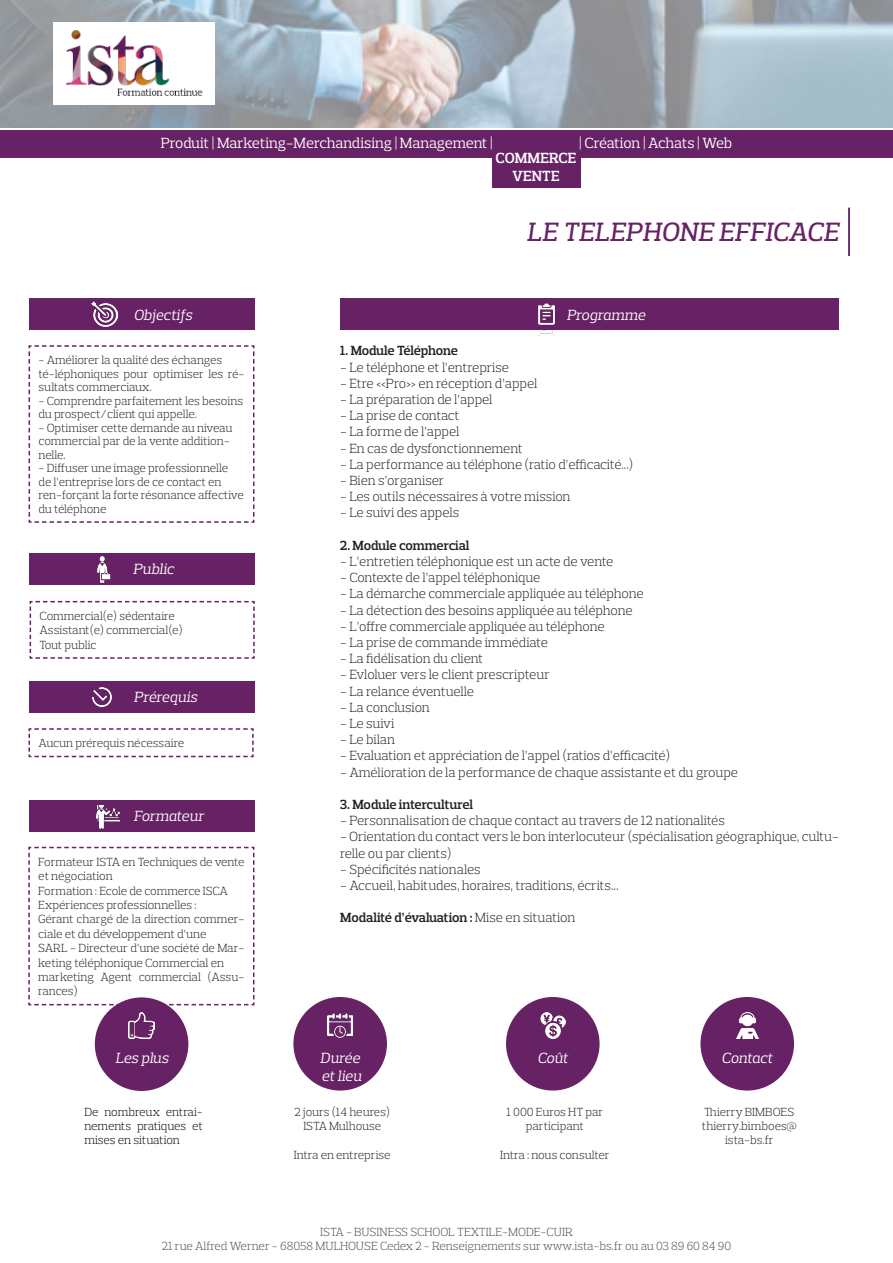
<style>
.page{position:relative;width:893px;height:1263px;background:#fff}
.page>*{position:absolute;margin:0;border:0;box-sizing:border-box;transform-origin:0 0}
.t1{font:italic 500 27px "Prelo Slab";letter-spacing:.015em;color:#662264}
.t2{font:italic 15px/18px "Prelo Slab";letter-spacing:-.01em;color:#fff}
.t3{font:15px "Prelo Slab";letter-spacing:-.01em;color:#fff}
.t4{font:600 15px "Prelo Slab";letter-spacing:.015em;color:#fff}
.t5{font:300 13.5px/16.2px "Prelo Slab";letter-spacing:-.01em;color:#231f20}
.t6{font:600 13.5px "Prelo Slab";letter-spacing:-.01em;color:#231f20}
.t7{font:300 12px/14.4px "Prelo Slab";letter-spacing:-.01em;color:#231f20}
.t8{font:300 12px/14.4px "Prelo Slab";color:#524a47;text-align:center}
.t9{font:300 12px/14.4px "Prelo Slab";letter-spacing:-.005em;color:#000;text-align:justify}
.s1{font-weight:300}
</style>
<div class="page">
<div style="left:0;top:130px;width:893px;height:27px;background:#662264"></div>
<div style="left:492px;top:130px;width:88px;height:57px;background:#662264"></div>
<div style="left:506px;top:997px;width:94px;height:93px;background:#662264;border-radius:50%"></div>
<div style="left:700px;top:997px;width:94px;height:93px;background:#662264;border-radius:50%"></div>
<div style="left:95px;top:997px;width:93px;height:94px;background:#662264;border-radius:50%"></div>
<img style="left:129px;top:1013px;width:25px;height:25px">
<img style="left:540px;top:1013px;width:26px;height:25px">
<img style="left:736px;top:1013px;width:23px;height:25px">
<img style="left:0;top:0;width:893px;height:128px">
<div style="left:54px;top:23px;width:161px;height:82px;background:#fff"></div>
<img style="left:66px;top:30px;width:137px;height:66px">
<img style="left:538px;top:330px;width:17px;height:6px">
<div style="left:293px;top:997px;width:94px;height:93px;background:#662264;border-radius:50%"></div>
<img style="left:327px;top:1013px;width:26px;height:25px">
<hr style="left:848px;top:208px;width:2px;height:48px;background:#662264">
<div style="left:29px;top:298px;width:225px;height:32px;background:#662264"></div>
<div style="left:29px;top:681px;width:225px;height:31px;background:#662264"></div>
<div style="left:340px;top:298px;width:499px;height:32px;background:#662264"></div>
<img style="left:538px;top:303px;width:17px;height:22px">
<img style="left:92px;top:301px;width:25px;height:26px">
<div style="left:29px;top:800px;width:225px;height:31px;background:#662264"></div>
<img style="left:97px;top:805px;width:23px;height:24px">
<div style="left:29px;top:554px;width:225px;height:31px;background:#662264"></div>
<img style="left:97px;top:557px;width:14px;height:25px">
<img style="left:92px;top:687px;width:20px;height:20px">
<svg style="left:29px;top:600px;width:226px;height:59px"></svg>
<svg style="left:28px;top:345px;width:227px;height:178px"></svg>
<svg style="left:28px;top:846px;width:227px;height:160px"></svg>
<svg style="left:28px;top:728px;width:226px;height:30px"></svg>
<p class="t3" style="left:161px;top:134px;width:333px">Produit | Marketing-Merchandising | Management |</p>
<p class="t3" style="left:579px;top:134px;width:154px">| Création | Achats | Web</p>
<p class="t4" style="left:496px;top:149px;width:82px">COMMERCE</p>
<p class="t4" style="left:512px;top:166px;width:49px">VENTE</p>
<p class="t1" style="left:527px;top:215px;width:313px">LE TELEPHONE EFFICACE</p>
<p class="t2" style="left:134px;top:306px;width:60px">Objectifs</p>
<p class="t2" style="left:567px;top:306px;width:80px">Programme</p>
<p class="t7" style="left:39px;top:353px;width:185px">- Améliorer la qualité des échanges</p>
<p class="t7" style="left:39px;top:367px;width:207px;line-height:13.5px">té-léphoniques pour optimiser les ré&shy;sultats commerciaux.</p>
<p class="t7" style="left:39px;top:393px;width:206px">- Comprendre parfaitement les besoins</p>
<p class="t7" style="left:39px;top:407px;width:160px">du prospect/client qui appelle.</p>
<p class="t7" style="left:39px;top:420px;width:195px">- Optimiser cette demande au niveau</p>
<p class="t7" style="left:39px;top:434px;width:193px">commercial par de la vente addition-</p>
<p class="t7" style="left:39px;top:447px;width:29px">nelle.</p>
<p class="t7" style="left:39px;top:461px;width:191px">- Diffuser une image professionnelle</p>
<p class="t7" style="left:39px;top:474px;width:185px">de l’entreprise lors de ce contact en</p>
<p class="t7" style="left:39px;top:488px;width:207px">ren-forçant la forte résonance affective</p>
<p class="t7" style="left:39px;top:501px;width:69px">du téléphone</p>
<p class="t2" style="left:133px;top:560px;width:42px">Public</p>
<p class="t7" style="left:40px;top:609px;width:137px">Commercial(e) sédentaire</p>
<p class="t7" style="left:40px;top:623px;width:145px">Assistant(e) commercial(e)</p>
<p class="t7" style="left:40px;top:637px;width:58px">Tout public</p>
<p class="t2" style="left:134px;top:688px;width:65px">Prérequis</p>
<p class="t7" style="left:39px;top:736px;width:147px">Aucun prérequis nécessaire</p>
<p class="t2" style="left:134px;top:807px;width:72px">Formateur</p>
<p class="t7" style="left:38px;top:854px;width:208px">Formateur ISTA en Techniques de vente</p>
<p class="t7" style="left:38px;top:869px;width:76px">et négociation</p>
<p class="t7" style="left:38px;top:883px;width:191px">Formation : Ecole de commerce ISCA</p>
<p class="t7" style="left:38px;top:898px;width:160px">Expériences professionnelles :</p>
<p class="t7" style="left:38px;top:912px;width:208px">Gérant chargé de la direction commer&shy;ciale et du développement d’une</p>
<p class="t7" style="left:38px;top:941px;width:208px">SARL - Directeur d’une société de Mar&shy;keting téléphonique Commercial en</p>
<p class="t7" style="left:38px;top:970px;width:208px">marketing Agent commercial (Assu&shy;rances)</p>
<p class="t6" style="left:340px;top:343px;width:119px">1. Module Téléphone</p>
<p class="t5" style="left:340px;top:359px;width:170px">- Le téléphone et l’entreprise</p>
<p class="t5" style="left:340px;top:375px;width:199px">- Etre «Pro» en réception d’appel</p>
<p class="t5" style="left:340px;top:391px;width:154px">- La préparation de l’appel</p>
<p class="t5" style="left:340px;top:407px;width:121px">- La prise de contact</p>
<p class="t5" style="left:340px;top:424px;width:121px">- La forme de l’appel</p>
<p class="t5" style="left:340px;top:440px;width:184px">- En cas de dysfonctionnement</p>
<p class="t5" style="left:340px;top:456px;width:295px">- La performance au téléphone (ratio d’efficacité...)</p>
<p class="t5" style="left:340px;top:472px;width:106px">- Bien s’organiser</p>
<p class="t5" style="left:340px;top:488px;width:232px">- Les outils nécessaires à votre mission</p>
<p class="t5" style="left:340px;top:505px;width:120px">- Le suivi des appels</p>
<p class="t6" style="left:340px;top:537px;width:131px">2. Module commercial</p>
<p class="t5" style="left:340px;top:553px;width:275px">- L’entretien téléphonique est un acte de vente</p>
<p class="t5" style="left:340px;top:569px;width:202px">- Contexte de l’appel téléphonique</p>
<p class="t5" style="left:340px;top:586px;width:305px">- La démarche commerciale appliquée au téléphone</p>
<p class="t5" style="left:340px;top:602px;width:294px">- La détection des besoins appliquée au téléphone</p>
<p class="t5" style="left:340px;top:618px;width:266px">- L’offre commerciale appliquée au téléphone</p>
<p class="t5" style="left:340px;top:634px;width:209px">- La prise de commande immédiate</p>
<p class="t5" style="left:340px;top:650px;width:145px">- La fidélisation du client</p>
<p class="t5" style="left:340px;top:667px;width:211px">- Evloluer vers le client prescripteur</p>
<p class="t5" style="left:340px;top:683px;width:135px">- La relance éventuelle</p>
<p class="t5" style="left:340px;top:699px;width:91px">- La conclusion</p>
<p class="t5" style="left:340px;top:715px;width:56px">- Le suivi</p>
<p class="t5" style="left:340px;top:731px;width:56px">- Le bilan</p>
<p class="t5" style="left:340px;top:748px;width:332px">- Evaluation et appréciation de l’appel (ratios d’efficacité)</p>
<p class="t5" style="left:340px;top:764px;width:399px">- Amélioration de la performance de chaque assistante et du groupe</p>
<p class="t6" style="left:340px;top:796px;width:134px">3. Module interculturel</p>
<p class="t5" style="left:340px;top:812px;width:386px">- Personnalisation de chaque contact au travers de 12 nationalités</p>
<p class="t5" style="left:340px;top:829px;width:500px">- Orientation du contact vers le bon interlocuteur (spécialisation géographique, cultu&shy;relle ou par clients)</p>
<p class="t5" style="left:340px;top:861px;width:142px">- Spécificités nationales</p>
<p class="t5" style="left:340px;top:877px;width:280px">- Accueil, habitudes, horaires, traditions, écrits...</p>
<p class="t6" style="left:340px;top:910px;width:237px">Modalité d’évaluation : <span class="s1">Mise en situation</span></p>
<p class="t2" style="left:115px;top:1048px;width:55px">Les plus</p>
<p class="t2" style="left:537px;top:1048px;width:32px">Coût</p>
<p class="t2" style="left:722px;top:1048px;width:53px">Contact</p>
<p class="t2" style="left:320px;top:1048px;width:43px">Durée et lieu</p>
<p class="t9" style="left:84px;top:1104px;width:120px">De nombreux entrai&shy;nements pratiques et mises en situation</p>
<p class="t7" style="left:294px;top:1104px;width:97px">2 jours (14 heures)</p>
<p class="t7" style="left:303px;top:1118px;width:79px">ISTA Mulhouse</p>
<p class="t7" style="left:294px;top:1147px;width:98px">Intra en entreprise</p>
<p class="t7" style="left:506px;top:1104px;width:98px;text-align:center">1 000 Euros HT par participant</p>
<p class="t7" style="left:500px;top:1147px;width:111px">Intra : nous consulter</p>
<p class="t7" style="left:704px;top:1104px;width:92px">Thierry BIMBOES</p>
<p class="t7" style="left:702px;top:1118px;width:96px;text-align:center">thierry.bimboes@ ista-bs.fr</p>
<p class="t8" style="left:162px;top:1224px;width:571px">ISTA - BUSINESS SCHOOL TEXTILE-MODE-CUIR<br>21 rue Alfred Werner - 68058 MULHOUSE Cedex 2 - Renseignements sur www.ista-bs.fr ou au 03 89 60 84 90</p>
</div>
